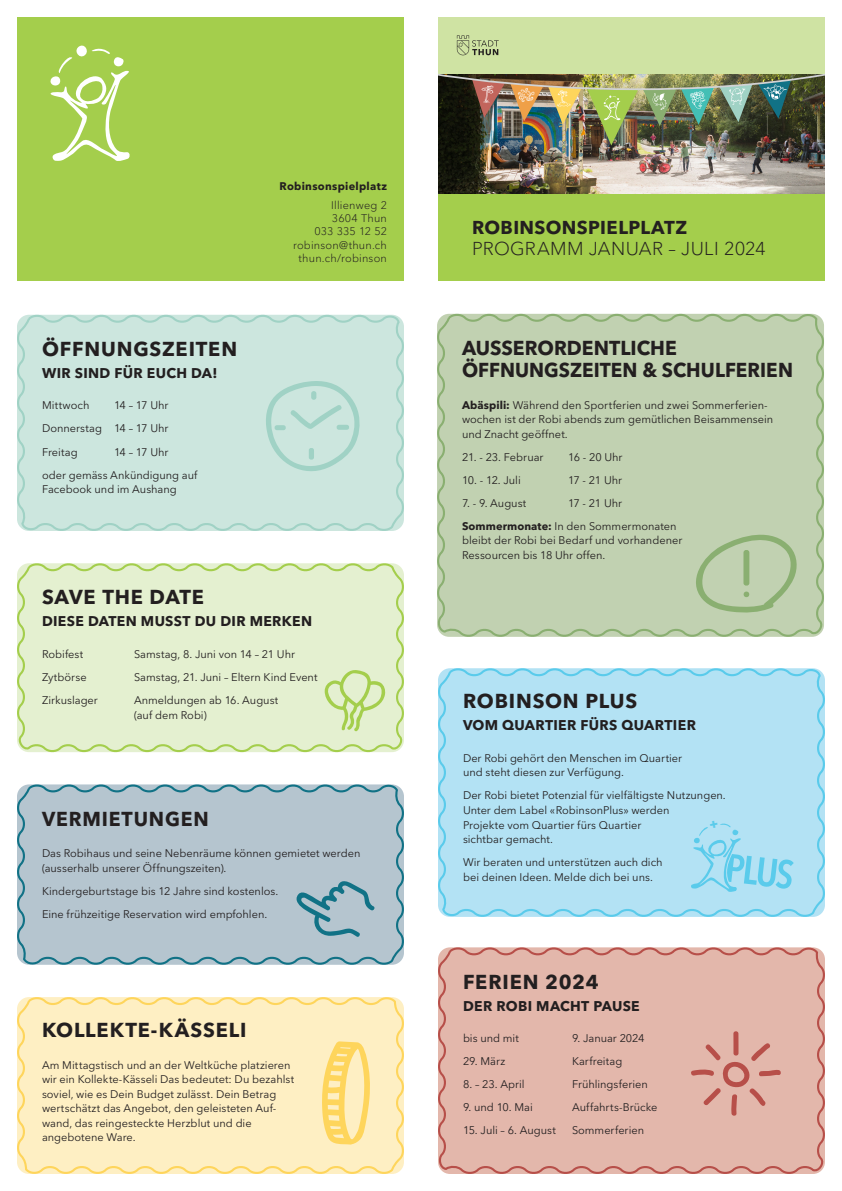
<style>
.page{position:relative;width:842px;height:1191px;background:#fff}
.page>*{position:absolute;margin:0;border:0;box-sizing:border-box;transform-origin:0 0}
.TITEL_Box{font:700 20px "Avenir Next LT Pro";letter-spacing:.035em;color:#231f20}
.TITEL_Box-2{font:700 20px/22px "Avenir Next LT Pro";color:#231f20}
.TITEL_front{font:300 18.5px/21px "Avenir Next LT Pro";letter-spacing:.02em;color:#231f20}
.ZEIT_Box{font:700 14px "Avenir Next LT Pro";letter-spacing:.025em;color:#231f20}
.LAUFTEXT_Box{font:11px/14.5px "Avenir Next LT Pro";color:#231f20}
.t1{font:300 11px/13.2px "Avenir Next LT Pro";letter-spacing:.015em;color:#231f20;text-align:right}
.t2{font:700 11px "Avenir Next LT Pro";letter-spacing:.025em;color:#231f20}
.s1{font-weight:700}
</style>
<div class="page">
<img style="left:438px;top:145px;width:387px;height:49px">
<div style="left:17px;top:17px;width:387px;height:264px;background:#a4ce4c"></div>
<div style="left:438px;top:194px;width:387px;height:87px;background:#a4ce4c"></div>
<div style="left:437px;top:313px;width:387px;height:324px;background:#c1d1b1"></div>
<div style="left:438px;top:947px;width:387px;height:227px;background:#e3b7ab"></div>
<div style="left:438px;top:17px;width:387px;height:57px;background:#cfe3a3"></div>
<svg style="left:457px;top:35px;width:42px;height:20px"></svg>
<img style="left:438px;top:74px;width:387px;height:71px">
<svg style="left:50px;top:45px;width:80px;height:116px"></svg>
<div style="left:17px;top:314px;width:387px;height:217px;background:#cce6de"></div>
<svg style="left:264px;top:379px;width:97px;height:99px;background:#c3e1d8"></svg>
<svg style="left:686px;top:527px;width:112px;height:86px;background:#b7caa5"></svg>
<svg style="left:690px;top:1030px;width:92px;height:86px;background:#dca79c"></svg>
<div style="left:438px;top:668px;width:387px;height:249px;background:#b3e2f4"></div>
<div style="left:17px;top:563px;width:387px;height:190px;background:#e4f0d0"></div>
<div style="left:17px;top:784px;width:387px;height:181px;background:#b5c5cf"></div>
<svg style="left:293px;top:879px;width:83px;height:59px;background:#95b4c0"></svg>
<svg style="left:325px;top:669px;width:61px;height:63px;background:#d4e7b0"></svg>
<div style="left:17px;top:997px;width:387px;height:177px;background:#feefc3"></div>
<svg style="left:321px;top:1041px;width:50px;height:104px;background:#fee292"></svg>
<svg style="left:689px;top:820px;width:105px;height:72px;background:#a0ddf2"></svg>
<p class="TITEL_Box" style="left:42px;top:337px;width:197px">ÖFFNUNGSZEITEN</p>
<p class="ZEIT_Box" style="left:42px;top:364px;width:177px">WIR SIND FÜR EUCH DA!</p>
<p class="LAUFTEXT_Box" style="left:42px;top:398px;width:49px">Mittwoch</p>
<p class="LAUFTEXT_Box" style="left:114px;top:398px;width:56px">14 – 17 Uhr</p>
<p class="LAUFTEXT_Box" style="left:42px;top:421px;width:128px">Donnerstag 14 – 17 Uhr</p>
<p class="LAUFTEXT_Box" style="left:42px;top:444px;width:37px">Freitag</p>
<p class="LAUFTEXT_Box" style="left:114px;top:444px;width:56px">14 – 17 Uhr</p>
<p class="LAUFTEXT_Box" style="left:42px;top:467px;width:157px">oder gemäss Ankündigung auf<br>Facebook und im Aushang</p>
<p class="t2" style="left:280px;top:179px;width:109px">Robinsonspielplatz</p>
<p class="t1" style="left:293px;top:198px;width:95px">Illienweg 2<br>3604 Thun<br>033 335 12 52 robinson@thun.ch thun.ch/robinson</p>
<p class="TITEL_Box" style="left:42px;top:585px;width:164px">SAVE THE DATE</p>
<p class="ZEIT_Box" style="left:42px;top:613px;width:272px">DIESE DATEN MUSST DU DIR MERKEN</p>
<p class="LAUFTEXT_Box" style="left:42px;top:647px;width:43px">Robifest</p>
<p class="LAUFTEXT_Box" style="left:134px;top:647px;width:162px">Samstag, 8. Juni von 14 – 21 Uhr</p>
<p class="LAUFTEXT_Box" style="left:42px;top:670px;width:46px">Zytbörse</p>
<p class="LAUFTEXT_Box" style="left:134px;top:670px;width:185px">Samstag, 21. Juni – Eltern Kind Event</p>
<p class="LAUFTEXT_Box" style="left:42px;top:693px;width:57px">Zirkuslager</p>
<p class="LAUFTEXT_Box" style="left:134px;top:693px;width:146px">Anmeldungen ab 16. August (auf dem Robi)</p>
<p class="TITEL_Box" style="left:42px;top:806px;width:168px">VERMIETUNGEN</p>
<p class="LAUFTEXT_Box" style="left:42px;top:846px;width:320px">Das Robihaus und seine Nebenräume können gemietet werden (ausserhalb unserer Öffnungszeiten).</p>
<p class="LAUFTEXT_Box" style="left:42px;top:883px;width:238px">Kindergeburtstage bis 12 Jahre sind kostenlos.</p>
<p class="LAUFTEXT_Box" style="left:42px;top:906px;width:227px">Eine frühzeitige Reservation wird empfohlen.</p>
<p class="TITEL_Box" style="left:42px;top:1018px;width:206px">KOLLEKTE-KÄSSELI</p>
<p class="LAUFTEXT_Box" style="left:42px;top:1057px;width:254px">Am Mittagstisch und an der Weltküche platzieren wir ein Kollekte-Kässeli Das bedeutet: Du bezahlst soviel, wie es Dein Budget zulässt. Dein Betrag wertschätzt das Angebot, den geleisteten Auf&shy;wand, das reingesteckte Herzblut und die angebotene Ware.</p>
<p class="TITEL_front" style="left:472px;top:217px;width:295px"><span class="s1">ROBINSONSPIELPLATZ<br></span>PROGRAMM JANUAR – JULI 2024</p>
<p class="TITEL_Box-2" style="left:462px;top:337px;width:332px">AUSSERORDENTLICHE<br>ÖFFNUNGSZEITEN &amp; SCHULFERIEN</p>
<p class="LAUFTEXT_Box" style="left:462px;top:397px;width:313px"><span class="s1">Abäspili:</span> Während den Sportferien und zwei Sommerferien&shy;wochen ist der Robi abends zum gemütlichen Beisammensein und Znacht geöffnet.</p>
<p class="LAUFTEXT_Box" style="left:462px;top:449px;width:83px">21. - 23. Februar</p>
<p class="LAUFTEXT_Box" style="left:568px;top:449px;width:56px">16 - 20 Uhr</p>
<p class="LAUFTEXT_Box" style="left:462px;top:472px;width:60px">10. - 12. Juli</p>
<p class="LAUFTEXT_Box" style="left:568px;top:472px;width:56px">17 - 21 Uhr</p>
<p class="LAUFTEXT_Box" style="left:462px;top:495px;width:66px">7. - 9. August</p>
<p class="LAUFTEXT_Box" style="left:568px;top:495px;width:56px">17 - 21 Uhr</p>
<p class="LAUFTEXT_Box" style="left:462px;top:518px;width:222px"><span class="s1">Sommermonate:</span> In den Sommermonaten bleibt der Robi bei Bedarf und vorhandener<br>Ressourcen bis 18 Uhr offen.</p>
<p class="TITEL_Box" style="left:463px;top:689px;width:176px">ROBINSON PLUS</p>
<p class="ZEIT_Box" style="left:463px;top:717px;width:234px">VOM QUARTIER FÜRS QUARTIER</p>
<p class="LAUFTEXT_Box" style="left:463px;top:751px;width:221px">Der Robi gehört den Menschen im Quartier und steht diesen zur Verfügung.</p>
<p class="LAUFTEXT_Box" style="left:463px;top:788px;width:264px">Der Robi bietet Potenzial für vielfältigste Nutzungen.<br>Unter dem Label «RobinsonPlus» werden<br>Projekte vom Quartier fürs Quartier<br>sichtbar gemacht.</p>
<p class="LAUFTEXT_Box" style="left:463px;top:855px;width:201px">Wir beraten und unterstützen auch dich bei deinen Ideen. Melde dich bei uns.</p>
<p class="TITEL_Box" style="left:463px;top:969px;width:137px">FERIEN 2024</p>
<p class="ZEIT_Box" style="left:463px;top:997px;width:178px">DER ROBI MACHT PAUSE</p>
<p class="LAUFTEXT_Box" style="left:463px;top:1031px;width:57px">bis und mit</p>
<p class="LAUFTEXT_Box" style="left:572px;top:1031px;width:74px">9. Januar 2024</p>
<p class="LAUFTEXT_Box" style="left:463px;top:1054px;width:44px">29. März</p>
<p class="LAUFTEXT_Box" style="left:572px;top:1054px;width:52px">Karfreitag</p>
<p class="LAUFTEXT_Box" style="left:463px;top:1077px;width:63px">8. – 23. April</p>
<p class="LAUFTEXT_Box" style="left:572px;top:1077px;width:77px">Frühlingsferien</p>
<p class="LAUFTEXT_Box" style="left:463px;top:1100px;width:71px">9. und 10. Mai</p>
<p class="LAUFTEXT_Box" style="left:572px;top:1100px;width:87px">Auffahrts-Brücke</p>
<p class="LAUFTEXT_Box" style="left:463px;top:1123px;width:94px">15. Juli – 6. August</p>
<p class="LAUFTEXT_Box" style="left:572px;top:1123px;width:74px">Sommerferien</p>
</div>
